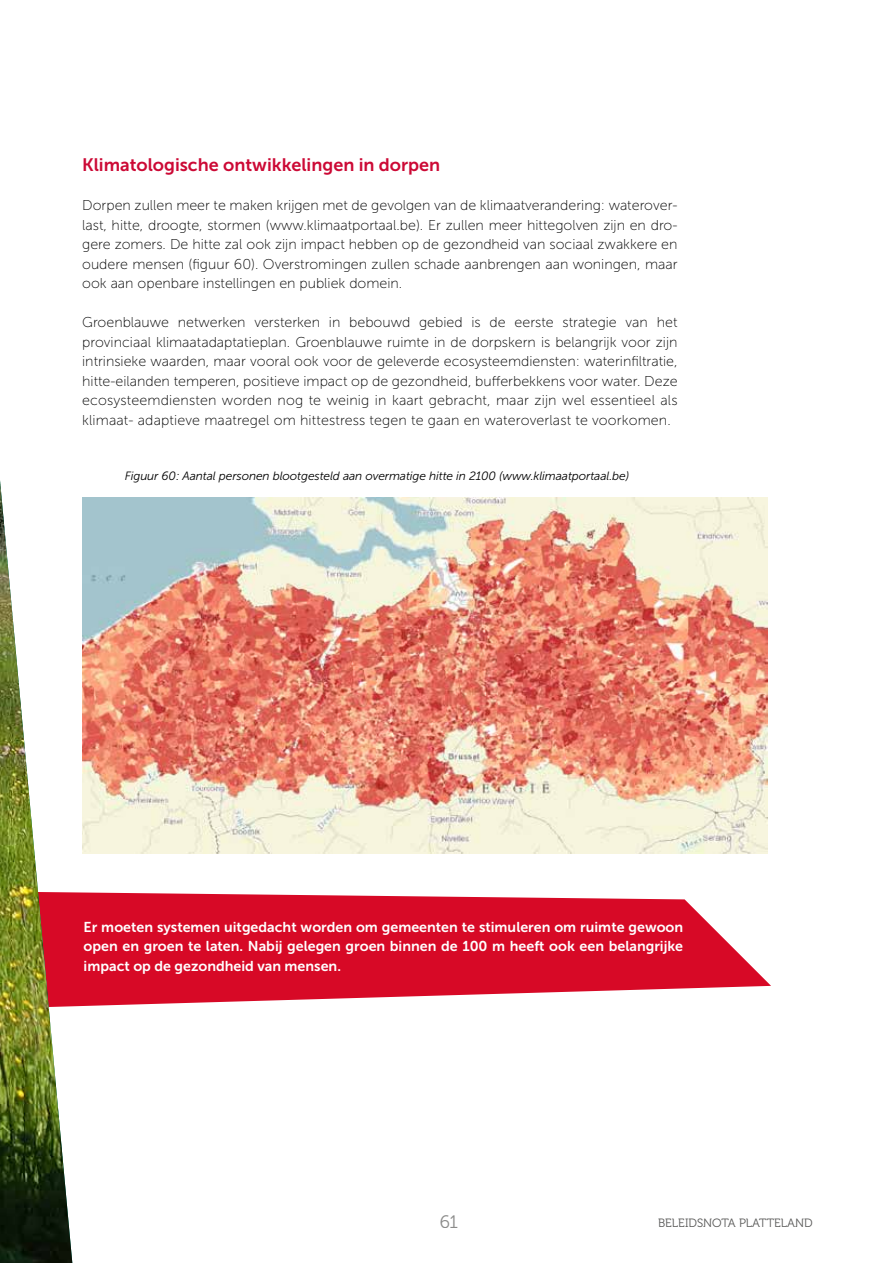
<style>
.page{position:relative;width:893px;height:1263px;background:#fff}
.page>*{position:absolute;margin:0;border:0;box-sizing:border-box;transform-origin:0 0}
.t1{font:18px "Museo Sans 700";color:#cc0935}
.t2{font:18px "Museo Cyrl 300";color:#8b8b8a}
.t3{font:14.25px/19.5px "Museo Sans 100";color:#000;text-align:justify}
.t4{font:14.25px/19.5px "Museo Sans 700";color:#fff;text-align:justify}
.t5{font:italic 12px "Museo Sans 300";letter-spacing:-.01em;color:#000}
.t6{font:12px "Museo Cyrl 300";color:#575756}
</style>
<div class="page">
<svg style="left:72px;top:892px;width:699px;height:115px;fill:#d70926"></svg>
<img style="left:82px;top:497px;width:685px;height:356px">
<img style="left:0;top:480px;width:72px;height:783px">
<p class="t1" style="left:82px;top:155px;width:360px">Klimatologische ontwikkelingen in dorpen</p>
<p class="t3" style="left:82px;top:196px;width:597px">Dorpen zullen meer te maken krijgen met de gevolgen van de klimaatverandering: waterover&shy;last, hitte, droogte, stormen (www.klimaatportaal.be). Er zullen meer hittegolven zijn en dro&shy;gere zomers. De hitte zal ook zijn impact hebben op de gezondheid van sociaal zwakkere en oudere mensen (figuur 60). Overstromingen zullen schade aanbrengen aan woningen, maar ook aan openbare instellingen en publiek domein.</p>
<p class="t3" style="left:82px;top:312px;width:597px">Groenblauwe netwerken versterken in bebouwd gebied is de eerste strategie van het provinciaal klimaatadaptatieplan. Groenblauwe ruimte in de dorpskern is belangrijk voor zijn intrinsieke waarden, maar vooral ook voor de geleverde ecosysteemdiensten: waterinfiltratie, hitte-eilanden temperen, positieve impact op de gezondheid, bufferbekkens voor water. Deze ecosysteemdiensten worden nog te weinig in kaart gebracht, maar zijn wel essentieel als klimaat- adaptieve maatregel om hittestress tegen te gaan en wateroverlast te voorkomen.</p>
<p class="t5" style="left:125px;top:469px;width:506px">Figuur 60: Aantal personen blootgesteld aan overmatige hitte in 2100 (www.klimaatportaal.be)</p>
<p class="t4" style="left:84px;top:917px;width:601px">Er moeten systemen uitgedacht worden om gemeenten te stimuleren om ruimte gewoon open en groen te laten. Nabij gelegen groen binnen de 100 m heeft ook een belangrijke impact op de gezondheid van mensen.</p>
<p class="t2" style="left:440px;top:1212px;width:19px">61</p>
<p class="t6" style="left:658px;top:1217px;width:156px">BELEIDSNOTA PLATTELAND</p>
</div>
